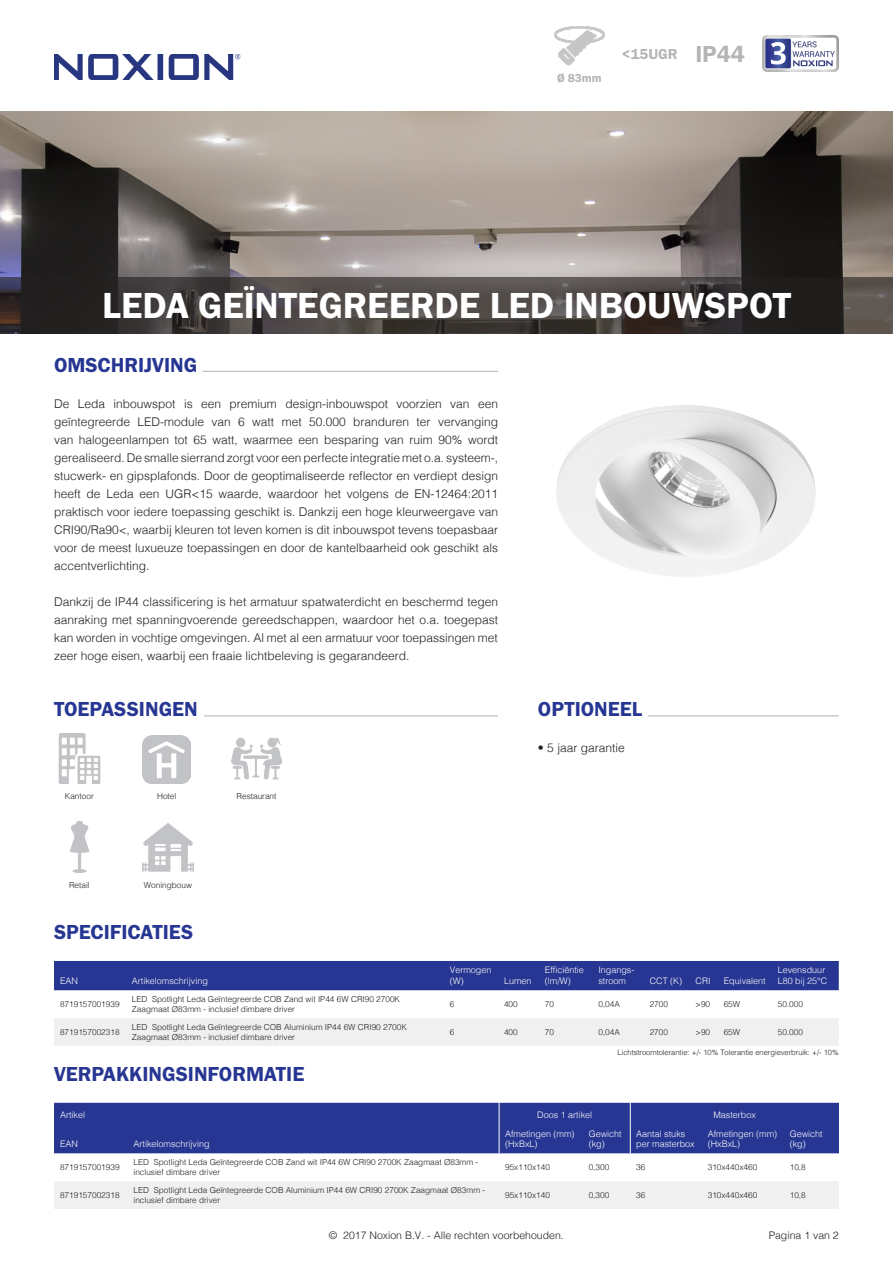
<style>
.page{position:relative;width:893px;height:1263px;background:#fff}
.page>*{position:absolute;margin:0;border:0;box-sizing:border-box;transform-origin:0 0}
.t1{font:37.5px "Franklin Gothic URW Dem";color:#fff}
.t2{font:24px "Franklin Gothic URW Dem";color:#b3b5b6}
.t3{font:21px "Franklin Gothic URW Dem";color:#263692}
.t4{font:15px "Franklin Gothic URW Dem";color:#b3b5b6}
.t5{font:300 12px/18px "Helvetica";color:#231f20;text-align:justify}
.t6{font:12px "Franklin Gothic URW Dem";color:#b3b3b3}
.t7{font:300 10.5px "Helvetica";color:#231f20}
.t8{font:300 9px/10.8px "Helvetica";color:#fff}
.t9{font:300 8.25px/9.9px "Helvetica";color:#231f20}
.t10{font:300 7.5px "Helvetica";color:#231f20}
</style>
<div class="page">
<img style="left:54px;top:54px;width:187px;height:26px">
<img style="left:0;top:112px;width:893px;height:165px">
<hr style="left:202px;top:371px;width:296px;height:1px;background:#b3b3b3">
<svg style="left:0;top:277px;width:893px;height:57px;background:#3f3a39"></svg>
<img style="left:231px;top:737px;width:51px;height:43px">
<img style="left:58px;top:733px;width:43px;height:51px">
<img style="left:143px;top:736px;width:48px;height:48px">
<img style="left:69px;top:822px;width:21px;height:50px">
<img style="left:143px;top:823px;width:50px;height:49px">
<hr style="left:204px;top:715px;width:294px;height:1px;background:#b3b3b3">
<div style="left:54px;top:961px;width:785px;height:29px;background:#263692"></div>
<div style="left:54px;top:1018px;width:785px;height:28px;background:#f0f0f0"></div>
<div style="left:54px;top:1181px;width:785px;height:28px;background:#f0f0f0"></div>
<div style="left:54px;top:1103px;width:785px;height:50px;background:#263692"></div>
<img style="left:762px;top:35px;width:77px;height:37px">
<img style="left:556px;top:405px;width:260px;height:172px">
<img style="left:554px;top:26px;width:51px;height:40px">
<hr style="left:648px;top:715px;width:191px;height:1px;background:#b3b3b3">
<p class="t6" style="left:557px;top:70px;width:46px">Ø 83mm</p>
<p class="t4" style="left:622px;top:45px;width:57px">&lt;15UGR</p>
<p class="t2" style="left:695px;top:39px;width:51px">IP44</p>
<p class="t1" style="left:102px;top:282px;width:690px">LEDA GEÏNTEGREERDE LED INBOUWSPOT</p>
<p class="t3" style="left:54px;top:352px;width:145px">OMSCHRIJVING</p>
<p class="t5" style="left:54px;top:394px;width:446px">De Leda inbouwspot is een premium design-inbouwspot voorzien van een geïntegreerde LED-module van 6 watt met 50.000 branduren ter vervanging van halogeenlampen tot 65 watt, waarmee een besparing van ruim 90% wordt gerealiseerd. De smalle sierrand zorgt voor een perfecte integratie met o.a. systeem-, stucwerk- en gipsplafonds. Door de geoptimaliseerde reflector en verdiept design heeft de Leda een UGR&lt;15 waarde, waardoor het volgens de EN-12464:2011 praktisch voor iedere toepassing geschikt is. Dankzij een hoge kleurweergave van CRI90/Ra90&lt;, waarbij kleuren tot leven komen is dit inbouwspot tevens toepasbaar voor de meest luxueuze toepassingen en door de kantelbaarheid ook geschikt als accentverlichting.</p>
<p class="t5" style="left:54px;top:592px;width:445px">Dankzij de IP44 classificering is het armatuur spatwaterdicht en beschermd tegen aanraking met spanningvoerende gereedschappen, waardoor het o.a. toegepast kan worden in vochtige omgevingen. Al met al een armatuur voor toepassingen met zeer hoge eisen, waarbij een fraaie lichtbeleving is gegarandeerd.</p>
<p class="t3" style="left:54px;top:696px;width:145px">TOEPASSINGEN</p>
<p class="t9" style="left:65px;top:791px;width:30px">Kantoor</p>
<p class="t9" style="left:157px;top:791px;width:21px">Hotel</p>
<p class="t9" style="left:237px;top:791px;width:41px">Restaurant</p>
<p class="t9" style="left:69px;top:879px;width:22px">Retail</p>
<p class="t9" style="left:144px;top:879px;width:50px">Woningbouw</p>
<p class="t3" style="left:54px;top:919px;width:141px">SPECIFICATIES</p>
<p class="t3" style="left:538px;top:696px;width:106px">OPTIONEEL</p>
<p class="t5" style="left:538px;top:738px;width:88px">• 5 jaar garantie</p>
<p class="t8" style="left:60px;top:975px;width:19px">EAN</p>
<p class="t8" style="left:132px;top:975px;width:78px">Artikelomschrijving</p>
<p class="t8" style="left:450px;top:964px;width:43px">Vermogen (W)</p>
<p class="t8" style="left:504px;top:975px;width:29px">Lumen</p>
<p class="t8" style="left:545px;top:964px;width:41px">Efficiëntie (lm/W)</p>
<p class="t8" style="left:598px;top:964px;width:38px">Ingangs&shy;stroom</p>
<p class="t8" style="left:650px;top:975px;width:34px">CCT (K)</p>
<p class="t8" style="left:696px;top:975px;width:17px">CRI</p>
<p class="t8" style="left:724px;top:975px;width:44px">Equivalent</p>
<p class="t8" style="left:778px;top:964px;width:51px">Levensduur<br>L80 bij 25°C</p>
<p class="t9" style="left:60px;top:999px;width:61px">8719157001939</p>
<p class="t9" style="left:132px;top:994px;width:270px">LED Spotlight Leda Geïntegreerde COB Zand wit IP44 6W CRI90 2700K<br>Zaagmaat Ø83mm - inclusief dimbare driver</p>
<p class="t9" style="left:450px;top:999px;width:6px">6</p>
<p class="t9" style="left:504px;top:999px;width:15px">400</p>
<p class="t9" style="left:545px;top:999px;width:11px">70</p>
<p class="t9" style="left:598px;top:999px;width:23px">0,04A</p>
<p class="t9" style="left:650px;top:999px;width:20px">2700</p>
<p class="t9" style="left:696px;top:999px;width:16px">&gt;90</p>
<p class="t9" style="left:724px;top:999px;width:18px">65W</p>
<p class="t9" style="left:778px;top:999px;width:27px">50.000</p>
<p class="t9" style="left:60px;top:1026px;width:61px">8719157002318</p>
<p class="t9" style="left:132px;top:1021px;width:277px">LED Spotlight Leda Geïntegreerde COB Aluminium IP44 6W CRI90 2700K<br>Zaagmaat Ø83mm - inclusief dimbare driver</p>
<p class="t9" style="left:450px;top:1026px;width:6px">6</p>
<p class="t9" style="left:504px;top:1026px;width:15px">400</p>
<p class="t9" style="left:545px;top:1026px;width:11px">70</p>
<p class="t9" style="left:598px;top:1026px;width:23px">0,04A</p>
<p class="t9" style="left:650px;top:1026px;width:20px">2700</p>
<p class="t9" style="left:696px;top:1026px;width:16px">&gt;90</p>
<p class="t9" style="left:724px;top:1026px;width:18px">65W</p>
<p class="t9" style="left:778px;top:1026px;width:27px">50.000</p>
<p class="t3" style="left:54px;top:1061px;width:252px">VERPAKKINGSINFORMATIE</p>
<p class="t8" style="left:60px;top:1109px;width:27px">Artikel</p>
<p class="t8" style="left:537px;top:1109px;width:57px">Doos 1 artikel</p>
<p class="t8" style="left:713px;top:1109px;width:44px">Masterbox</p>
<p class="t8" style="left:60px;top:1138px;width:19px">EAN</p>
<p class="t8" style="left:134px;top:1138px;width:78px">Artikelomschrijving</p>
<p class="t8" style="left:505px;top:1127px;width:71px">Afmetingen (mm) (HxBxL)</p>
<p class="t8" style="left:589px;top:1127px;width:35px">Gewicht (kg)</p>
<p class="t8" style="left:636px;top:1127px;width:60px">Aantal stuks per masterbox</p>
<p class="t8" style="left:708px;top:1127px;width:71px">Afmetingen (mm) (HxBxL)</p>
<p class="t8" style="left:790px;top:1127px;width:35px">Gewicht (kg)</p>
<p class="t9" style="left:60px;top:1162px;width:61px">8719157001939</p>
<p class="t9" style="left:134px;top:1157px;width:346px">LED Spotlight Leda Geïntegreerde COB Zand wit IP44 6W CRI90 2700K Zaagmaat Ø83mm - inclusief dimbare driver</p>
<p class="t9" style="left:505px;top:1162px;width:46px">95x110x140</p>
<p class="t9" style="left:589px;top:1162px;width:22px">0,300</p>
<p class="t9" style="left:636px;top:1162px;width:11px">36</p>
<p class="t9" style="left:708px;top:1162px;width:51px">310x440x460</p>
<p class="t9" style="left:790px;top:1162px;width:18px">10,8</p>
<p class="t9" style="left:60px;top:1189px;width:61px">8719157002318</p>
<p class="t9" style="left:134px;top:1184px;width:353px">LED Spotlight Leda Geïntegreerde COB Aluminium IP44 6W CRI90 2700K Zaagmaat Ø83mm - inclusief dimbare driver</p>
<p class="t9" style="left:505px;top:1189px;width:46px">95x110x140</p>
<p class="t9" style="left:589px;top:1189px;width:22px">0,300</p>
<p class="t9" style="left:636px;top:1189px;width:11px">36</p>
<p class="t9" style="left:708px;top:1189px;width:51px">310x440x460</p>
<p class="t9" style="left:790px;top:1189px;width:18px">10,8</p>
<p class="t10" style="left:617px;top:1045px;width:223px">Lichtstroomtolerantie: +/- 10% Tolerantie energieverbruik: +/- 10%</p>
<p class="t7" style="left:329px;top:1226px;width:236px">© 2017 Noxion B.V. - Alle rechten voorbehouden.</p>
<p class="t7" style="left:769px;top:1226px;width:72px">Pagina 1 van 2</p>
</div>
